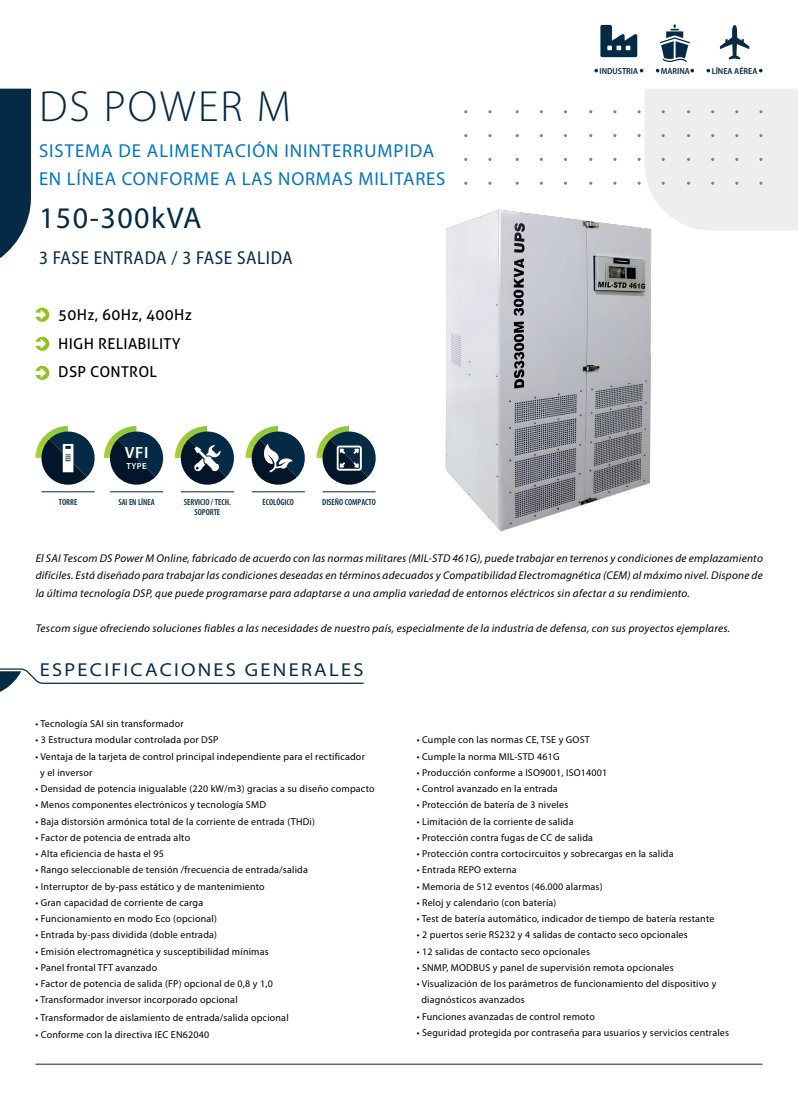
<style>
.page{position:relative;width:798px;height:1117px;background:#fff}
.page>*{position:absolute;margin:0;border:0;box-sizing:border-box;transform-origin:0 0}
.t1{font:300 43.75px "Myriad Pro";letter-spacing:.05em;color:#042a46}
.t2{font:30px "Myriad Pro";letter-spacing:.05em;color:#042a46}
.t3{font:18.75px/27.5px "Myriad Pro";letter-spacing:.04em;color:#0075bd}
.t4{font:semi-expanded 18.75px "Myriad Pro";letter-spacing:.12em;color:#042a46}
.t5{font:semi-condensed 18.75px "Myriad Pro";letter-spacing:.03em;color:#042a46}
.t6{font:600 16.25px "Myriad Pro";color:#fff}
.t7{font:15px "Aller";letter-spacing:.02em;color:#000001}
.t8{font:italic 11.25px/17.5px "Myriad Pro";letter-spacing:.02em;color:#000001;text-align:justify}
.t9{font:10px "Myriad Pro";letter-spacing:.02em;color:#000001}
.t10{font:600 condensed 8.75px/10px "Myriad Pro";color:#042a45;text-align:center}
.t11{font:600 semi-condensed 8.75px "Myriad Pro";color:#042a46}
.t12{font:600 8.75px "Myriad Pro";color:#fff}
</style>
<div class="page">
<hr style="left:35px;top:1063px;width:727px;height:1px;background:#042a46">
<svg style="left:0;top:89px;width:31px;height:169px;background:#1f415a"></svg>
<svg style="left:0;top:668px;width:364px;height:24px"></svg>
<svg style="left:637px;top:89px;width:160px;height:141px;background:#ededee"></svg>
<svg style="left:600px;top:25px;width:37px;height:32px"></svg>
<svg style="left:660px;top:24px;width:30px;height:38px"></svg>
<svg style="left:719px;top:25px;width:30px;height:34px"></svg>
<svg style="left:35px;top:307px;width:14px;height:15px"></svg>
<svg style="left:35px;top:336px;width:14px;height:15px"></svg>
<svg style="left:35px;top:365px;width:14px;height:15px"></svg>
<hr style="left:181px;top:491px;width:53px;height:1px;background:#042a45">
<svg style="left:175px;top:426px;width:59px;height:59px"></svg>
<svg style="left:104px;top:426px;width:60px;height:59px"></svg>
<hr style="left:110px;top:491px;width:53px;height:1px;background:#042a45">
<hr style="left:251px;top:491px;width:54px;height:1px;background:#042a45">
<svg style="left:245px;top:426px;width:60px;height:59px"></svg>
<hr style="left:41px;top:491px;width:54px;height:1px;background:#042a45">
<svg style="left:35px;top:426px;width:60px;height:59px"></svg>
<hr style="left:322px;top:491px;width:53px;height:1px;background:#042a45">
<svg style="left:316px;top:426px;width:53px;height:59px"></svg>
<img style="left:369px;top:194px;width:335px;height:338px">
<p class="t1" style="left:39px;top:83px;width:253px">DS POWER M</p>
<p class="t3" style="left:39px;top:137px;width:408px">SISTEMA DE ALIMENTACIÓN ININTERRUMPIDA<br>EN LÍNEA CONFORME A LAS NORMAS MILITARES</p>
<p class="t2" style="left:39px;top:199px;width:164px">150-300kVA</p>
<p class="t5" style="left:39px;top:247px;width:255px">3 FASE ENTRADA / 3 FASE SALIDA</p>
<p class="t7" style="left:58px;top:305px;width:135px">50Hz, 60Hz, 400Hz</p>
<p class="t7" style="left:58px;top:334px;width:124px">HIGH RELIABILITY</p>
<p class="t7" style="left:58px;top:363px;width:100px">DSP CONTROL</p>
<p class="t6" style="left:125px;top:442px;width:25px">VFI</p>
<p class="t12" style="left:126px;top:460px;width:22px">TYPE</p>
<p class="t10" style="left:59px;top:497px;width:20px">TORRE</p>
<p class="t10" style="left:262px;top:497px;width:33px">ECOLÓGICO</p>
<p class="t10" style="left:322px;top:497px;width:55px">DISEÑO COMPACTO</p>
<p class="t10" style="left:118px;top:497px;width:38px">SAI EN LÍNEA</p>
<p class="t10" style="left:184px;top:497px;width:49px">SERVICIO / TECH.<br>SOPORTE</p>
<p class="t11" style="left:599px;top:65px;width:40px">INDUSTRIA</p>
<p class="t11" style="left:660px;top:65px;width:31px">MARINA</p>
<p class="t11" style="left:711px;top:65px;width:47px">LÍNEA AÉREA</p>
<p class="t8" style="left:36px;top:549px;width:728px">El SAI Tescom DS Power M Online, fabricado de acuerdo con las normas militares (MIL-STD 461G), puede trabajar en terrenos y condiciones de emplazamiento difíciles. Está diseñado para trabajar las condiciones deseadas en términos adecuados y Compatibilidad Electromagnética (CEM) al máximo nivel. Dispone de la última tecnología DSP, que puede programarse para adaptarse a una amplia variedad de entornos eléctricos sin afectar a su rendimiento.</p>
<p class="t8" style="left:36px;top:619px;width:695px">Tescom sigue ofreciendo soluciones fiables a las necesidades de nuestro país, especialmente de la industria de defensa, con sus proyectos ejemplares.</p>
<p class="t4" style="left:40px;top:657px;width:325px">ESPECIFICACIONES GENERALES</p>
<p class="t9" style="left:35px;top:717px;width:150px">• Tecnología SAI sin transformador</p>
<p class="t9" style="left:35px;top:733px;width:184px">• 3 Estructura modular controlada por DSP</p>
<p class="t9" style="left:35px;top:749px;width:331px">• Ventaja de la tarjeta de control principal independiente para el rectificador</p>
<p class="t9" style="left:40px;top:766px;width:54px">y el inversor</p>
<p class="t9" style="left:35px;top:782px;width:340px">• Densidad de potencia inigualable (220 kW/m3) gracias a su diseño compacto</p>
<p class="t9" style="left:35px;top:798px;width:232px">• Menos componentes electrónicos y tecnología SMD</p>
<p class="t9" style="left:35px;top:814px;width:281px">• Baja distorsión armónica total de la corriente de entrada (THDi)</p>
<p class="t9" style="left:35px;top:831px;width:156px">• Factor de potencia de entrada alto</p>
<p class="t9" style="left:35px;top:847px;width:130px">• Alta eficiencia de hasta el 95</p>
<p class="t9" style="left:35px;top:863px;width:274px">• Rango seleccionable de tensión /frecuencia de entrada/salida</p>
<p class="t9" style="left:35px;top:879px;width:231px">• Interruptor de by-pass estático y de mantenimiento</p>
<p class="t9" style="left:35px;top:896px;width:169px">• Gran capacidad de corriente de carga</p>
<p class="t9" style="left:35px;top:912px;width:183px">• Funcionamiento en modo Eco (opcional)</p>
<p class="t9" style="left:35px;top:928px;width:183px">• Entrada by-pass dividida (doble entrada)</p>
<p class="t9" style="left:35px;top:944px;width:235px">• Emisión electromagnética y susceptibilidad mínimas</p>
<p class="t9" style="left:35px;top:961px;width:123px">• Panel frontal TFT avanzado</p>
<p class="t9" style="left:35px;top:977px;width:239px">• Factor de potencia de salida (FP) opcional de 0,8 y 1,0</p>
<p class="t9" style="left:35px;top:993px;width:204px">• Transformador inversor incorporado opcional</p>
<p class="t9" style="left:35px;top:1011px;width:255px">• Transformador de aislamiento de entrada/salida opcional</p>
<p class="t9" style="left:35px;top:1028px;width:175px">• Conforme con la directiva IEC EN62040</p>
<p class="t9" style="left:416px;top:733px;width:174px">• Cumple con las normas CE, TSE y GOST</p>
<p class="t9" style="left:416px;top:749px;width:144px">• Cumple la norma MIL-STD 461G</p>
<p class="t9" style="left:416px;top:766px;width:192px">• Producción conforme a ISO9001, ISO14001</p>
<p class="t9" style="left:416px;top:782px;width:142px">• Control avanzado en la entrada</p>
<p class="t9" style="left:416px;top:798px;width:153px">• Protección de batería de 3 niveles</p>
<p class="t9" style="left:416px;top:814px;width:158px">• Limitación de la corriente de salida</p>
<p class="t9" style="left:416px;top:831px;width:178px">• Protección contra fugas de CC de salida</p>
<p class="t9" style="left:416px;top:847px;width:258px">• Protección contra cortocircuitos y sobrecargas en la salida</p>
<p class="t9" style="left:416px;top:863px;width:101px">• Entrada REPO externa</p>
<p class="t9" style="left:416px;top:879px;width:187px">• Memoria de 512 eventos (46.000 alarmas)</p>
<p class="t9" style="left:416px;top:896px;width:141px">• Reloj y calendario (con batería)</p>
<p class="t9" style="left:416px;top:912px;width:299px">• Test de batería automático, indicador de tiempo de batería restante</p>
<p class="t9" style="left:416px;top:928px;width:272px">• 2 puertos serie RS232 y 4 salidas de contacto seco opcionales</p>
<p class="t9" style="left:416px;top:944px;width:175px">• 12 salidas de contacto seco opcionales</p>
<p class="t9" style="left:416px;top:961px;width:258px">• SNMP, MODBUS y panel de supervisión remota opcionales</p>
<p class="t9" style="left:416px;top:977px;width:301px">• Visualización de los parámetros de funcionamiento del dispositivo y</p>
<p class="t9" style="left:421px;top:993px;width:105px">diagnósticos avanzados</p>
<p class="t9" style="left:416px;top:1009px;width:179px">• Funciones avanzadas de control remoto</p>
<p class="t9" style="left:416px;top:1026px;width:314px">• Seguridad protegida por contraseña para usuarios y servicios centrales</p>
</div>
